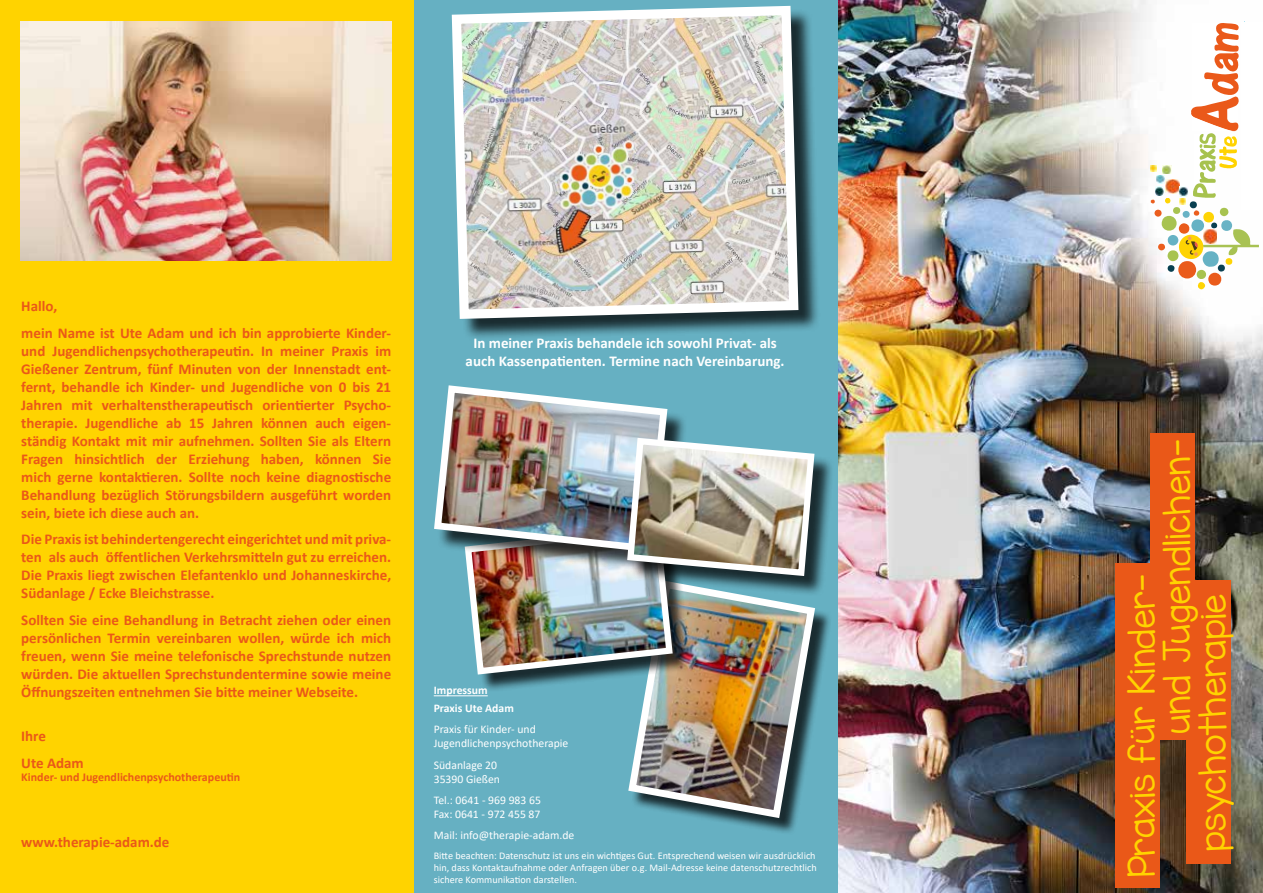
<style>
.page{position:relative;width:1263px;height:893px;background:#fff}
.page>*{position:absolute;margin:0;border:0;box-sizing:border-box;transform-origin:0 0}
.t1{font:32.85px "KG Miss Kindergarten";letter-spacing:.015em;color:#ffd300}
.t2{font:700 15px/18px "Calibri";color:#ea5818;text-align:justify}
.t3{font:700 15px/18px "Calibri";color:#fff;text-align:center}
.t4{font:700 12px "Calibri";color:#ea5818}
.t5{font:11.7px/14.1px "Calibri";color:#fff}
.t6{font:700 11.7px/17.7px "Calibri";color:#fff}
.t7{font:10.2px/12.3px "Calibri";color:#fff;text-align:justify}
</style>
<div class="page">
<img style="left:838px;top:0;width:425px;height:893px">
<div style="left:1186px;top:580px;width:44px;height:284px;background:#ea5818"></div>
<div style="left:1151px;top:434px;width:44px;height:306px;background:#ea5818"></div>
<div style="left:1115px;top:564px;width:44px;height:324px;background:#ea5818"></div>
<div style="left:412px;top:0;width:426px;height:893px;background:#66b0c2"></div>
<hr style="left:434px;top:695px;width:54px;height:1px;background:#fff">
<div style="left:0;top:0;width:413px;height:893px;background:#ffd300"></div>
<img style="left:20px;top:21px;width:371px;height:240px">
<svg style="left:1198px;top:281px;width:7px;height:8px"></svg>
<div style="left:1178px;top:261px;width:18px;height:18px;background:#ea5b1b;border-radius:50%"></div>
<div style="left:1162px;top:216px;width:14px;height:15px;background:#a8c350;border-radius:50%"></div>
<div style="left:1208px;top:273px;width:13px;height:13px;background:#ea5b1b;border-radius:50%"></div>
<div style="left:1167px;top:250px;width:11px;height:11px;background:#a8c350;border-radius:50%"></div>
<div style="left:1167px;top:235px;width:11px;height:11px;background:#66b2c4;border-radius:50%"></div>
<div style="left:1196px;top:270px;width:10px;height:9px;background:#a8c350;border-radius:50%"></div>
<div style="left:1220px;top:208px;width:8px;height:8px;background:#a8c350;border-radius:50%"></div>
<svg style="left:1189px;top:201px;width:8px;height:8px"></svg>
<div style="left:1218px;top:264px;width:7px;height:8px;background:#094051;border-radius:50%"></div>
<div style="left:1154px;top:210px;width:7px;height:7px;background:#eb5e1e;border-radius:50%"></div>
<div style="left:1173px;top:207px;width:7px;height:7px;background:#a8c350;border-radius:50%"></div>
<div style="left:1167px;top:265px;width:7px;height:7px;background:#083f50;border-radius:3px"></div>
<div style="left:1158px;top:243px;width:7px;height:7px;background:#eb5e1e;border-radius:50%"></div>
<svg style="left:1179px;top:210px;width:80px;height:57px"></svg>
<img style="left:1203px;top:230px;width:14px;height:13px">
<img style="left:1171px;top:180px;width:8px;height:13px">
<svg style="left:1150px;top:166px;width:21px;height:38px"></svg>
<svg style="left:1179px;top:23px;width:60px;height:181px"></svg>
<div style="left:1241px;top:22px;width:22px;height:188px;background:#fff"></div>
<div style="left:631px;top:583px;width:201px;height:252px;background:#000;opacity:.75"></div>
<img style="left:628px;top:596px;width:191px;height:226px">
<div style="left:467px;top:528px;width:224px;height:165px;background:#000;opacity:.75"></div>
<div style="left:455px;top:9px;width:365px;height:331px;background:#000;opacity:.75"></div>
<img style="left:451px;top:5px;width:352px;height:319px">
<div style="left:630px;top:441px;width:205px;height:155px;background:#000;opacity:.75"></div>
<img style="left:434px;top:385px;width:384px;height:293px">
<p class="t2" style="left:21px;top:293px;width:371px;line-height:26.5px">Hallo,<br>mein Name ist Ute Adam und ich bin approbierte Kinder-</p>
<p class="t2" style="left:21px;top:342px;width:371px">und Jugendlichenpsychotherapeutin. In meiner Praxis im Gießener Zentrum, fünf Minuten von der Innenstadt ent&shy;fernt, behandle ich Kinder- und Jugendliche von 0 bis 21<br>Jahren mit verhaltenstherapeutisch orientierter Psycho&shy;therapie. Jugendliche ab 15 Jahren können auch eigen&shy;ständig Kontakt mit mir aufnehmen. Sollten Sie als Eltern Fragen hinsichtlich der Erziehung haben, können Sie mich gerne kontaktieren. Sollte noch keine diagnostische Behandlung bezüglich Störungsbildern ausgeführt worden sein, biete ich diese auch an.</p>
<p class="t2" style="left:21px;top:530px;width:371px">Die Praxis ist behindertengerecht eingerichtet und mit priva&shy;ten als auch öffentlichen Verkehrsmitteln gut zu erreichen.<br>Die Praxis liegt zwischen Elefantenklo und Johanneskirche, Südanlage / Ecke Bleichstrasse.</p>
<p class="t2" style="left:21px;top:611px;width:371px">Sollten Sie eine Behandlung in Betracht ziehen oder einen persönlichen Termin vereinbaren wollen, würde ich mich freuen, wenn Sie meine telefonische Sprechstunde nutzen würden. Die aktuellen Sprechstundentermine sowie meine Öffnungszeiten entnehmen Sie bitte meiner Webseite.</p>
<p class="t2" style="left:21px;top:723px;width:64px;line-height:26.5px">Ihre<br>Ute Adam</p>
<p class="t4" style="left:21px;top:768px;width:220px">Kinder- und Jugendlichenpsychotherapeutin</p>
<p class="t2" style="left:21px;top:833px;width:150px">www.therapie-adam.de</p>
<p class="t3" style="left:466px;top:334px;width:320px">In meiner Praxis behandele ich sowohl Privat- als auch Kassenpatienten. Termine nach Vereinbarung.</p>
<p class="t6" style="left:434px;top:682px;width:82px">Impressum<br>Praxis Ute Adam</p>
<p class="t5" style="left:434px;top:722px;width:136px">Praxis für Kinder- und<br>Jugendlichenpsychotherapie</p>
<p class="t5" style="left:434px;top:757px;width:68px">Südanlage 20<br>35390 Gießen</p>
<p class="t5" style="left:434px;top:793px;width:109px">Tel.: 0641 - 969 983 65<br>Fax: 0641 - 972 455 87</p>
<p class="t5" style="left:434px;top:828px;width:142px">Mail: info@therapie-adam.de</p>
<p class="t7" style="left:434px;top:849px;width:384px">Bitte beachten: Datenschutz ist uns ein wichtiges Gut. Entsprechend weisen wir ausdrücklich hin, dass Kontaktaufnahme oder Anfragen über o.g. Mail-Adresse keine datenschutzrechtlich sichere Kommunikation darstellen.</p>
<h1 class="t1" style="left:1155px;top:734px;width:296px;rotate:-90deg">und Jugendlichen-</h1>
<h1 class="t1" style="left:1120px;top:877px;width:305px;rotate:-90deg">Praxis für Kinder-</h1>
<h1 class="t1" style="left:1191px;top:851px;width:258px;rotate:-90deg">psychotherapie</h1>
</div>
